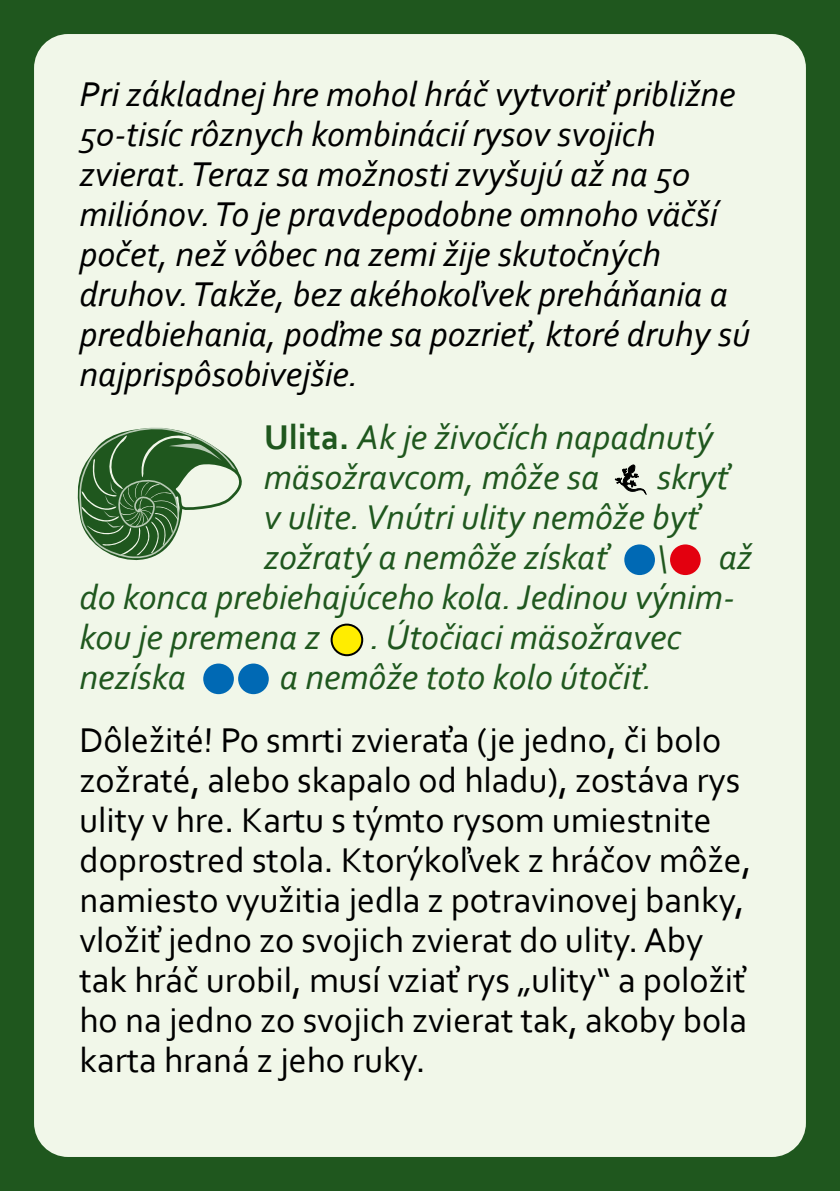
<style>
.page{position:relative;width:840px;height:1191px;background:#fff}
.page>*{position:absolute;margin:0;border:0;box-sizing:border-box;transform-origin:0 0}
.t1{font:36px/40px "Corbel";color:#000}
.t2{font:italic 36px/40px "Corbel";color:#000}
.t3{font:italic 36px/40px "Corbel";color:#1f571e}
.s1{font-weight:700;font-style:normal}
</style>
<div class="page">
<div style="left:0;top:0;width:839px;height:1191px;background:#1f571e"></div>
<div style="left:34px;top:34px;width:771px;height:1123px;background:#f1f7e9;border-radius:34px"></div>
<svg style="left:77px;top:427px;width:165px;height:134px"></svg>
<svg style="left:614px;top:464px;width:33px;height:31px"></svg>
<div style="left:624px;top:544px;width:30px;height:31px;background:#0069b4;border-radius:50%"></div>
<div style="left:203px;top:663px;width:31px;height:31px;background:#0069b4;border-radius:50%"></div>
<div style="left:238px;top:663px;width:30px;height:31px;background:#0069b4;border-radius:50%"></div>
<div style="left:331px;top:624px;width:31px;height:31px;background:#ffed00;border-radius:50%"></div>
<div style="left:330px;top:623px;width:33px;height:33px;border:2px solid #000;border-radius:50%"></div>
<div style="left:669px;top:544px;width:31px;height:31px;background:#e3000f;border-radius:50%"></div>
<p class="t2" style="left:79px;top:73px;width:671px">Pri základnej hre mohol hráč vytvoriť približne 50-tisíc rôznych kombinácií rysov svojich zvierat. Teraz sa možnosti zvyšujú až na 50 miliónov. To je pravdepodobne omnoho väčší počet, než vôbec na zemi žije skutočných druhov. Takže, bez akéhokoľvek preháňania a predbiehania, poďme sa pozrieť, ktoré druhy sú najprispôsobivejšie.</p>
<p class="t3" style="left:264px;top:416px;width:450px"><span class="s1">Ulita.</span> Ak je živočích napadnutý mäsožravcom, môže sa</p>
<p class="t3" style="left:264px;top:456px;width:466px;text-indent:393px">skryť v ulite. Vnútri ulity nemôže byť zožratý a nemôže získať</p>
<p class="t3" style="left:79px;top:536px;width:674px;text-indent:639px">až do konca prebiehajúceho kola. Jedinou výnim&shy;kou je premena z</p>
<p class="t3" style="left:658px;top:536px;width:11px">\</p>
<p class="t3" style="left:370px;top:616px;width:312px">. Útočiaci mäsožravec</p>
<p class="t3" style="left:79px;top:656px;width:108px">nezíska</p>
<p class="t3" style="left:280px;top:656px;width:374px">a nemôže toto kolo útočiť.</p>
<p class="t1" style="left:79px;top:719px;width:673px">Dôležité! Po smrti zvieraťa (je jedno, či bolo zožraté, alebo skapalo od hladu), zostáva rys ulity v hre. Kartu s týmto rysom umiestnite doprostred stola. Ktorýkoľvek z hráčov môže, namiesto využitia jedla z potravinovej banky, vložiť jedno zo svojich zvierat do ulity. Aby tak hráč urobil, musí vziať rys „ulity“ a položiť ho na jedno zo svojich zvierat tak, akoby bola karta hraná z jeho ruky.</p>
</div>
